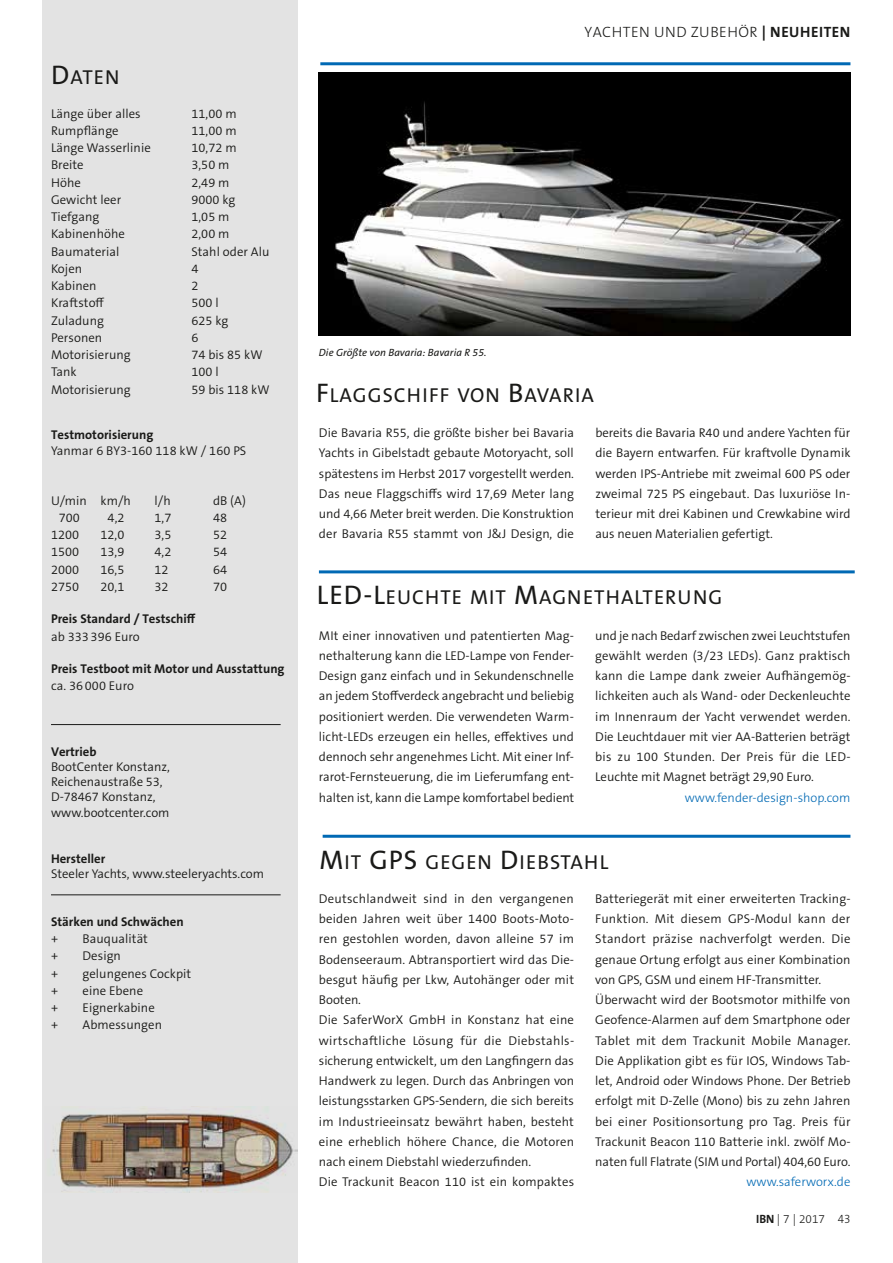
<style>
.page{position:relative;width:893px;height:1263px;background:#fff}
.page>*{position:absolute;margin:0;border:0;box-sizing:border-box;transform-origin:0 0}
.t1{font:20.25px "The Sans B W5 Plain";letter-spacing:.055em;color:#1a1a18}
.t2{font:300 15px "The Sans B W3";letter-spacing:.035em;color:#1a1a18}
.t3{font:300 12.75px/20.2px "The Sans B W4";letter-spacing:.005em;color:#1a1a18;text-align:justify}
.t4{font:700 12.75px "The Sans B W7";color:#1a1a18}
.t5{font:300 12.75px "The Sans B W3";color:#0069b4}
.t6{font:300 12px "The Sans B W3";color:#1a1a18}
.t7{font:italic 10.5px "The Sans B W5 Plain";letter-spacing:.005em;color:#1a1a18}
.s1{font-size:27px}
.s2{font-family:"The Sans B W7";font-weight:700}
</style>
<div class="page">
<div style="left:43px;top:0;width:255px;height:1263px;background:#e3e3e3"></div>
<hr style="left:51px;top:724px;width:230px;height:1px;background:#1a1a18">
<hr style="left:51px;top:894px;width:230px;height:1px;background:#1a1a18">
<img style="left:52px;top:1106px;width:246px;height:87px">
<img style="left:319px;top:73px;width:531px;height:263px">
<hr style="left:320px;top:62px;width:530px;height:3px;background:#0069b4">
<hr style="left:319px;top:570px;width:536px;height:3px;background:#0069b4">
<hr style="left:323px;top:835px;width:527px;height:3px;background:#0069b4">
<h1 class="t1" style="left:51px;top:64px;width:66px"><span class="s1">D</span>ATEN</h1>
<p class="t3" style="left:51px;top:103px;width:91px">Länge über alles</p>
<p class="t3" style="left:191px;top:103px;width:47px">11,00 m</p>
<p class="t3" style="left:51px;top:120px;width:69px">Rumpflänge</p>
<p class="t3" style="left:191px;top:120px;width:47px">11,00 m</p>
<p class="t3" style="left:51px;top:138px;width:101px">Länge Wasserlinie</p>
<p class="t3" style="left:191px;top:138px;width:47px">10,72 m</p>
<p class="t3" style="left:51px;top:155px;width:34px">Breite</p>
<p class="t3" style="left:191px;top:155px;width:40px">3,50 m</p>
<p class="t3" style="left:51px;top:172px;width:31px">Höhe</p>
<p class="t3" style="left:191px;top:172px;width:40px">2,49 m</p>
<p class="t3" style="left:51px;top:189px;width:72px">Gewicht leer</p>
<p class="t3" style="left:191px;top:189px;width:46px">9000 kg</p>
<p class="t3" style="left:51px;top:207px;width:50px">Tiefgang</p>
<p class="t3" style="left:191px;top:207px;width:40px">1,05 m</p>
<p class="t3" style="left:51px;top:224px;width:75px">Kabinenhöhe</p>
<p class="t3" style="left:191px;top:224px;width:40px">2,00 m</p>
<p class="t3" style="left:51px;top:241px;width:70px">Baumaterial</p>
<p class="t3" style="left:191px;top:241px;width:80px">Stahl oder Alu</p>
<p class="t3" style="left:51px;top:258px;width:33px">Kojen</p>
<p class="t3" style="left:191px;top:258px;width:9px">4</p>
<p class="t3" style="left:51px;top:276px;width:47px">Kabinen</p>
<p class="t3" style="left:191px;top:276px;width:9px">2</p>
<p class="t3" style="left:51px;top:293px;width:55px">Kraftstoff</p>
<p class="t3" style="left:191px;top:293px;width:29px">500 l</p>
<p class="t3" style="left:51px;top:310px;width:54px">Zuladung</p>
<p class="t3" style="left:191px;top:310px;width:38px">625 kg</p>
<p class="t3" style="left:51px;top:327px;width:53px">Personen</p>
<p class="t3" style="left:191px;top:327px;width:9px">6</p>
<p class="t3" style="left:51px;top:345px;width:81px">Motorisierung</p>
<p class="t3" style="left:191px;top:345px;width:73px">74 bis 85 kW</p>
<p class="t3" style="left:51px;top:362px;width:27px">Tank</p>
<p class="t3" style="left:191px;top:362px;width:29px">100 l</p>
<p class="t3" style="left:51px;top:379px;width:81px">Motorisierung</p>
<p class="t3" style="left:191px;top:379px;width:80px">59 bis 118 kW</p>
<p class="t4" style="left:51px;top:427px;width:104px">Testmotorisierung</p>
<p class="t3" style="left:51px;top:440px;width:197px">Yanmar 6 BY3-160 118 kW / 160 PS</p>
<p class="t3" style="left:51px;top:490px;width:81px">U/min km/h</p>
<p class="t3" style="left:155px;top:490px;width:18px">l/h</p>
<p class="t3" style="left:213px;top:490px;width:34px">dB (A)</p>
<p class="t3" style="left:59px;top:507px;width:23px">700</p>
<p class="t3" style="left:108px;top:507px;width:18px">4,2</p>
<p class="t3" style="left:155px;top:507px;width:18px">1,7</p>
<p class="t3" style="left:213px;top:507px;width:16px">48</p>
<p class="t3" style="left:51px;top:525px;width:30px">1200</p>
<p class="t3" style="left:100px;top:525px;width:25px">12,0</p>
<p class="t3" style="left:155px;top:525px;width:18px">3,5</p>
<p class="t3" style="left:213px;top:525px;width:16px">52</p>
<p class="t3" style="left:51px;top:542px;width:30px">1500</p>
<p class="t3" style="left:100px;top:542px;width:25px">13,9</p>
<p class="t3" style="left:155px;top:542px;width:18px">4,2</p>
<p class="t3" style="left:213px;top:542px;width:16px">54</p>
<p class="t3" style="left:51px;top:559px;width:30px">2000</p>
<p class="t3" style="left:100px;top:559px;width:25px">16,5</p>
<p class="t3" style="left:155px;top:559px;width:16px">12</p>
<p class="t3" style="left:213px;top:559px;width:16px">64</p>
<p class="t3" style="left:51px;top:576px;width:30px">2750</p>
<p class="t3" style="left:100px;top:576px;width:25px">20,1</p>
<p class="t3" style="left:155px;top:576px;width:16px">32</p>
<p class="t3" style="left:213px;top:576px;width:16px">70</p>
<p class="t4" style="left:51px;top:611px;width:146px">Preis Standard / Testschiff</p>
<p class="t3" style="left:51px;top:626px;width:90px">ab 333396 Euro</p>
<p class="t4" style="left:51px;top:661px;width:235px">Preis Testboot mit Motor und Ausstattung</p>
<p class="t3" style="left:51px;top:676px;width:85px">ca. 36000 Euro</p>
<p class="t4" style="left:51px;top:743px;width:47px">Vertrieb</p>
<p class="t3" style="left:51px;top:759px;width:120px;line-height:15.3px;text-align:left">BootCenter Konstanz,<br>Reichenaustraße 53,<br>D-78467 Konstanz, www.bootcenter.com</p>
<p class="t4" style="left:51px;top:850px;width:56px">Hersteller</p>
<p class="t3" style="left:51px;top:864px;width:214px">Steeler Yachts, www.steeleryachts.com</p>
<p class="t4" style="left:51px;top:913px;width:134px">Stärken und Schwächen</p>
<p class="t3" style="left:51px;top:929px;width:9px">+</p>
<p class="t3" style="left:83px;top:929px;width:67px">Bauqualität</p>
<p class="t3" style="left:51px;top:946px;width:9px">+</p>
<p class="t3" style="left:83px;top:946px;width:40px">Design</p>
<p class="t3" style="left:51px;top:963px;width:9px">+</p>
<p class="t3" style="left:83px;top:963px;width:110px">gelungenes Cockpit</p>
<p class="t3" style="left:51px;top:980px;width:9px">+</p>
<p class="t3" style="left:83px;top:980px;width:62px">eine Ebene</p>
<p class="t3" style="left:51px;top:998px;width:9px">+</p>
<p class="t3" style="left:83px;top:998px;width:74px">Eignerkabine</p>
<p class="t3" style="left:51px;top:1015px;width:9px">+</p>
<p class="t3" style="left:83px;top:1015px;width:81px">Abmessungen</p>
<p class="t2" style="left:584px;top:22px;width:48px">Yachten</p>
<p class="t2" style="left:654px;top:22px;width:156px">un d Zubehör <span class="s2">| Neuheiten</span></p>
<p class="t7" style="left:319px;top:346px;width:169px">Die Größte von Bavaria: Bavaria R 55.</p>
<h1 class="t1" style="left:316px;top:382px;width:51px"><span class="s1">F</span>LAGGS</h1>
<h1 class="t1" style="left:394px;top:382px;width:202px">CHIFF VON <span class="s1">B</span>AVARIA</h1>
<p class="t3" style="left:319px;top:423px;width:257px">Die Bavaria R55, die größte bisher bei Bavaria Yachts in Gibelstadt gebaute Motoryacht, soll spätestens im Herbst 2017 vorgestellt werden.<br>Das neue Flaggschiffs wird 17,69 Meter lang und 4,66 Meter breit werden. Die Konstruktion der Bavaria R55 stammt von J&amp;J Design, die</p>
<p class="t3" style="left:595px;top:423px;width:257px">bereits die Bavaria R40 und andere Yachten für die Bayern entwarfen. Für kraftvolle Dynamik werden IPS-Antriebe mit zweimal 600 PS oder zweimal 725 PS eingebaut. Das luxuriöse In&shy;terieur mit drei Kabinen und Crewkabine wird aus neuen Materialien gefertigt.</p>
<h1 class="t1" style="left:317px;top:584px;width:376px"><span class="s1">LE D-L</span>EUCHTE MIT <span class="s1">M</span>AGN ETHALTERUNG</h1>
<p class="t3" style="left:595px;top:625px;width:257px">und je nach Bedarf zwischen zwei Leuchtstufen gewählt werden (3/23 LEDs). Ganz praktisch kann die Lampe dank zweier Aufhängemög&shy;lichkeiten auch als Wand- oder Deckenleuchte im Innenraum der Yacht verwendet werden.<br>Die Leuchtdauer mit vier AA-Batterien beträgt bis zu 100 Stunden. Der Preis für die LED-Leuchte mit Magnet beträgt 29,90 Euro.</p>
<p class="t5" style="left:685px;top:789px;width:167px">www.fender-design-shop.com</p>
<p class="t3" style="left:319px;top:625px;width:257px">MIt einer innovativen und patentierten Mag&shy;nethalterung kann die LED-Lampe von Fender-Design ganz einfach und in Sekundenschnelle an jedem Stoffverdeck angebracht und beliebig positioniert werden. Die verwendeten Warm&shy;licht-LEDs erzeugen ein helles, effektives und dennoch sehr angenehmes Licht. Mit einer Inf&shy;rarot-Fernsteuerung, die im Lieferumfang ent&shy;halten ist, kann die Lampe komfortabel bedient</p>
<h1 class="t1" style="left:319px;top:849px;width:290px"><span class="s1">M</span>IT <span class="s1">GPS</span> GEGEN <span class="s1">D</span>IEBSTAHL</h1>
<p class="t3" style="left:319px;top:888px;width:257px;text-align:left">Deutschlandweit sind in den vergangenen beiden Jahren weit über 1400 Boots-Moto&shy;ren gestohlen worden, davon alleine 57 im Bodenseeraum. Abtransportiert wird das Die&shy;besgut häufig per Lkw, Autohänger oder mit Booten.<br>Die SaferWorX GmbH in Konstanz hat eine wirtschaftliche Lösung für die Diebstahls&shy;sicherung entwickelt, um den Langfingern das Handwerk zu legen. Durch das Anbringen von leistungsstarken GPS-Sendern, die sich bereits im Industrieeinsatz bewährt haben, besteht eine erheblich höhere Chance, die Motoren nach einem Diebstahl wiederzufinden.<br>Die Trackunit Beacon 110 ist ein kompaktes</p>
<p class="t3" style="left:595px;top:888px;width:257px;text-align:left">Batteriegerät mit einer erweiterten Tracking-Funktion. Mit diesem GPS-Modul kann der Standort präzise nachverfolgt werden. Die genaue Ortung erfolgt aus einer Kombination von GPS, GSM und einem HF-Transmitter.<br>Überwacht wird der Bootsmotor mithilfe von Geofence-Alarmen auf dem Smartphone oder Tablet mit dem Trackunit Mobile Manager.<br>Die Applikation gibt es für IOS, Windows Tab&shy;let, Android oder Windows Phone. Der Betrieb erfolgt mit D-Zelle (Mono) bis zu zehn Jahren bei einer Positionsortung pro Tag. Preis für Trackunit Beacon 110 Batterie inkl. zwölf Mo&shy;naten full Flatrate (SIM und Portal) 404,60 Euro.</p>
<p class="t5" style="left:746px;top:1174px;width:106px">www.saferworx.de</p>
<p class="t6" style="left:756px;top:1211px;width:96px"><span class="s2">IBN</span> | 7 | 2017 43</p>
</div>
